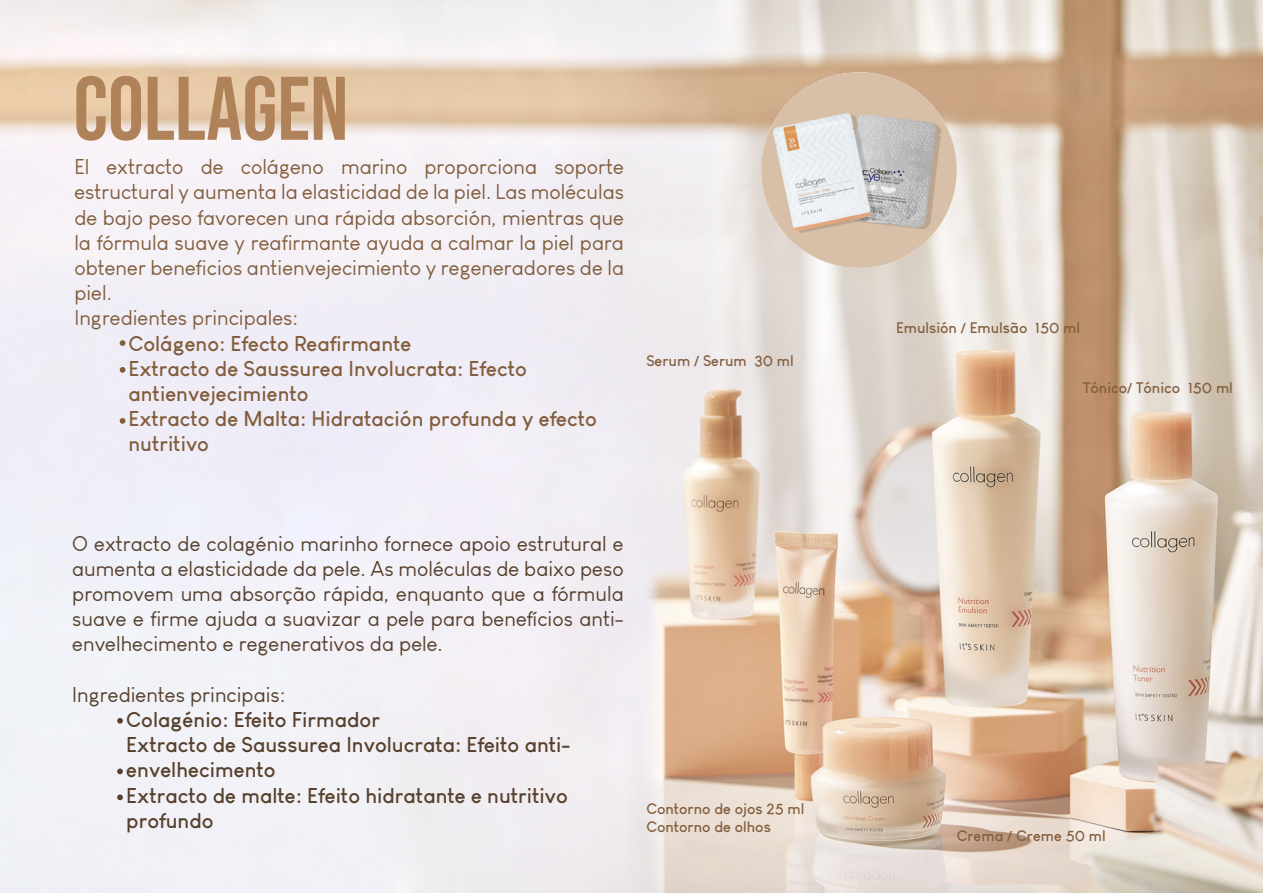
<style>
.page{position:relative;width:1263px;height:893px;background:#fff}
.page>*{position:absolute;margin:0;border:0;box-sizing:border-box;transform-origin:0 0}
.t1{font:90px "Bebas Neue";color:#b0825a}
.t2{font:21px/25.2px "Louis George Cafe";color:#825d3c}
.t3{font:21px/25.2px "Louis George Cafe";color:#57402c;text-align:justify}
.t4{font:700 21px/25.2px "Louis George Cafe";color:#825d3c}
.t5{font:700 21px/25.2px "Louis George Cafe";color:#57402c}
.t6{font:700 15px/18px "Louis George Cafe";color:#825d3c}
</style>
<div class="page">
<img style="left:0;top:0;width:1263px;height:893px">
<svg style="left:120px;top:340px;width:5px;height:6px"></svg>
<svg style="left:117px;top:794px;width:6px;height:6px"></svg>
<svg style="left:117px;top:718px;width:6px;height:6px"></svg>
<svg style="left:117px;top:768px;width:6px;height:6px"></svg>
<svg style="left:120px;top:367px;width:5px;height:6px"></svg>
<svg style="left:120px;top:418px;width:5px;height:6px"></svg>
<img style="left:761px;top:72px;width:196px;height:196px;border-radius:98px">
<h1 class="t1" style="left:73px;top:58px;width:277px">COLLAGEN</h1>
<p class="t2" style="left:74px;top:154px;width:551px">El extracto de colágeno marino proporciona soporte estructural y aumenta la elasticidad de la piel. Las moléculas de bajo peso favorecen una rápida absorción, mientras que la fórmula suave y reafirmante ayuda a calmar la piel para obtener beneficios antienvejecimiento y regeneradores de la piel.<br>Ingredientes principales:</p>
<p class="t4" style="left:128px;top:330px;width:470px">Colágeno: Efecto Reafirmante<br>Extracto de Saussurea Involucrata: Efecto antienvejecimiento<br>Extracto de Malta: Hidratación profunda y efecto nutritivo</p>
<p class="t6" style="left:646px;top:351px;width:149px">Serum / Serum 30 ml</p>
<p class="t3" style="left:72px;top:531px;width:553px">O extracto de colagénio marinho fornece apoio estrutural e aumenta a elasticidade da pele. As moléculas de baixo peso promovem uma absorção rápida, enquanto que a fórmula suave e firme ajuda a suavizar a pele para benefícios anti&shy;envelhecimento e regenerativos da pele.</p>
<p class="t3" style="left:72px;top:682px;width:215px">Ingredientes principais:</p>
<p class="t5" style="left:126px;top:706px;width:446px">Colagénio: Efeito Firmador<br>Extracto de Saussurea Involucrata: Efeito anti&shy;envelhecimento<br>Extracto de malte: Efeito hidratante e nutritivo profundo</p>
<p class="t6" style="left:646px;top:799px;width:159px">Contorno de ojos 25 ml<br>Contorno de olhos</p>
<p class="t6" style="left:896px;top:318px;width:186px">Emulsión / Emulsão 150 ml</p>
<p class="t6" style="left:1083px;top:378px;width:151px">Tónico/ Tónico 150 ml</p>
<p class="t6" style="left:957px;top:827px;width:150px">Crema / Creme 50 ml</p>
</div>
